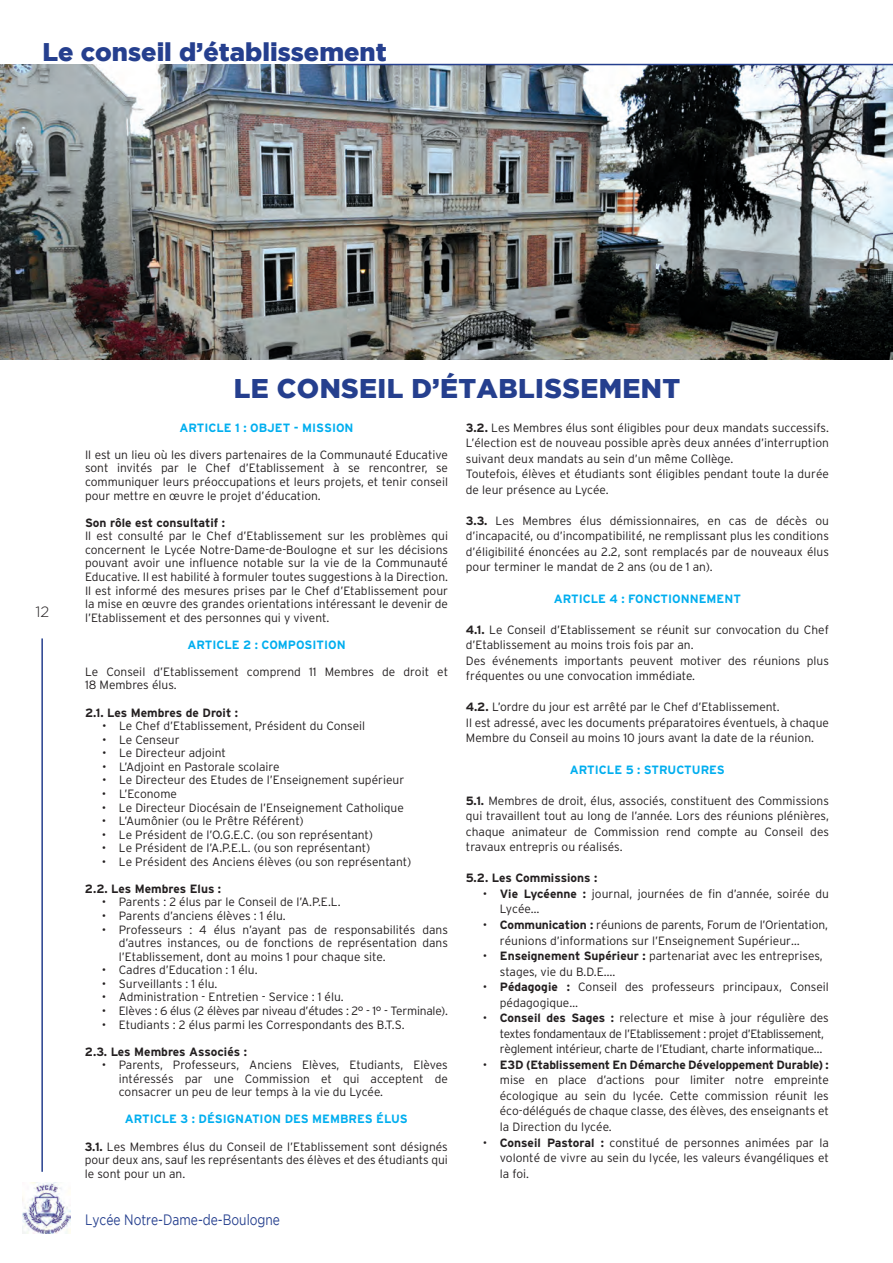
<style>
.page{position:relative;width:893px;height:1263px;background:#fff}
.page>*{position:absolute;margin:0;border:0;box-sizing:border-box;transform-origin:0 0}
.t1{font:900 27px "Gotham";letter-spacing:.015em;color:#253f8e}
.t2{font:900 25.5px "Gotham";color:#253f8e}
.t3{font:15px "Gotham";color:#253f8e;scale:.8 1}
.t4{font:300 15px "Gotham";color:#231f20}
.t5{font:300 12px/15.6px "Interstate";color:#231f20;text-align:justify}
.t6{font:300 12px/15.6px "Interstate";letter-spacing:-.02em;color:#231f20}
.t7{font:700 12px "Interstate";color:#00aeef}
.t8{font:700 12px "Interstate";color:#231f20}
.s1{font-weight:700}
</style>
<div class="page">
<img style="left:0;top:64px;width:893px;height:295px">
<hr style="left:41px;top:638px;width:2px;height:534px;background:#253f8e">
<hr style="left:327px;top:64px;width:566px;height:1px;background:#253f8e">
<img style="left:23px;top:1183px;width:47px;height:50px">
<h2 class="t2" style="left:43px;top:37px;width:346px">Le conseil d’établissement</h2>
<p class="t4" style="left:36px;top:603px;width:15px">12</p>
<h1 class="t1" style="left:234px;top:373px;width:448px">LE CONSEIL D’ÉTABLISSEMENT</h1>
<p class="t7" style="left:180px;top:421px;width:176px">ARTICLE 1 : OBJET - MISSION</p>
<p class="t5" style="left:85px;top:448px;width:365px;line-height:13.5px">Il est un lieu où les divers partenaires de la Communauté Educative sont invités par le Chef d’Etablissement à se rencontrer, se communiquer leurs préoccupations et leurs projets, et tenir conseil pour mettre en œuvre le projet d’éducation.</p>
<p class="t8" style="left:85px;top:516px;width:141px">Son rôle est consultatif :</p>
<p class="t5" style="left:85px;top:529px;width:365px;line-height:13.5px">Il est consulté par le Chef d’Etablissement sur les problèmes qui concernent le Lycée Notre-Dame-de-Boulogne et sur les décisions pouvant avoir une influence notable sur la vie de la Communauté Educative. Il est habilité à formuler toutes suggestions à la Direction.<br>Il est informé des mesures prises par le Chef d’Etablissement pour la mise en œuvre des grandes orientations intéressant le devenir de l’Etablissement et des personnes qui y vivent.</p>
<p class="t7" style="left:187px;top:638px;width:160px">ARTICLE 2 : COMPOSITION</p>
<p class="t5" style="left:85px;top:665px;width:365px;line-height:13.5px">Le Conseil d’Etablissement comprend 11 Membres de droit et<br>18 Membres élus.</p>
<p class="t8" style="left:85px;top:706px;width:155px">2.1. Les Membres de Droit :</p>
<p class="t5" style="left:102px;top:718px;width:265px">• Le Chef d’Etablissement, Président du Conseil</p>
<p class="t5" style="left:102px;top:732px;width:79px">• Le Censeur</p>
<p class="t5" style="left:102px;top:745px;width:125px">• Le Directeur adjoint</p>
<p class="t5" style="left:102px;top:759px;width:179px">• L’Adjoint en Pastorale scolaire</p>
<p class="t5" style="left:102px;top:772px;width:304px">• Le Directeur des Etudes de l’Enseignement supérieur</p>
<p class="t5" style="left:102px;top:786px;width:77px">• L’Econome</p>
<p class="t5" style="left:102px;top:799px;width:303px">• Le Directeur Diocésain de l’Enseignement Catholique</p>
<p class="t5" style="left:102px;top:813px;width:203px">• L’Aumônier (ou le Prêtre Référent)</p>
<p class="t5" style="left:102px;top:826px;width:273px">• Le Président de l’O.G.E.C. (ou son représentant)</p>
<p class="t5" style="left:102px;top:840px;width:270px">• Le Président de l’A.P.E.L. (ou son représentant)</p>
<p class="t5" style="left:102px;top:854px;width:311px">• Le Président des Anciens élèves (ou son représentant)</p>
<p class="t8" style="left:85px;top:882px;width:138px">2.2. Les Membres Elus :</p>
<p class="t5" style="left:102px;top:894px;width:240px">• Parents : 2 élus par le Conseil de l’A.P.E.L.</p>
<p class="t5" style="left:102px;top:908px;width:185px">• Parents d’anciens élèves : 1 élu.</p>
<p class="t5" style="left:119px;top:922px;width:331px;line-height:13.5px;text-indent:-17px">• Professeurs : 4 élus n’ayant pas de responsabilités dans d’autres instances, ou de fonctions de représentation dans l’Etablissement, dont au moins 1 pour chaque site.</p>
<p class="t5" style="left:102px;top:962px;width:157px">• Cadres d’Education : 1 élu.</p>
<p class="t5" style="left:102px;top:976px;width:117px">• Surveillants : 1 élu.</p>
<p class="t5" style="left:102px;top:989px;width:243px">• Administration - Entretien - Service : 1 élu.</p>
<p class="t6" style="left:102px;top:1003px;width:348px">• Elèves : 6 élus (2 élèves par niveau d’études : 2° - 1° - Terminale).</p>
<p class="t5" style="left:102px;top:1016px;width:304px">• Etudiants : 2 élus parmi les Correspondants des B.T.S.</p>
<p class="t8" style="left:85px;top:1045px;width:164px">2.3. Les Membres Associés :</p>
<p class="t5" style="left:119px;top:1058px;width:331px;line-height:13.5px;text-indent:-17px">• Parents, Professeurs, Anciens Elèves, Etudiants, Elèves intéressés par une Commission et qui acceptent de consacrer un peu de leur temps à la vie du Lycée.</p>
<p class="t7" style="left:125px;top:1112px;width:284px">ARTICLE 3 : DÉSIGNATION DES MEMBRES ÉLUS</p>
<p class="t5" style="left:85px;top:1139px;width:365px;line-height:13.5px"><span class="s1">3.1.</span> Les Membres élus du Conseil de l’Etablissement sont désignés pour deux ans, sauf les représentants des élèves et des étudiants qui le sont pour un an.</p>
<p class="t3" style="left:85px;top:1211px;width:245px">Lycée Notre-Dame-de-Boulogne</p>
<p class="t5" style="left:466px;top:419px;width:365px;text-align:left"><span class="s1">3.2.</span> Les Membres élus sont éligibles pour deux mandats successifs.<br>L’élection est de nouveau possible après deux années d’interruption suivant deux mandats au sein d’un même Collège.<br>Toutefois, élèves et étudiants sont éligibles pendant toute la durée de leur présence au Lycée.</p>
<p class="t5" style="left:466px;top:513px;width:365px"><span class="s1">3.3.</span> Les Membres élus démissionnaires, en cas de décès ou d’incapacité, ou d’incompatibilité, ne remplissant plus les conditions d’éligibilité énoncées au 2.2, sont remplacés par de nouveaux élus pour terminer le mandat de 2 ans (ou de 1 an).</p>
<p class="t7" style="left:554px;top:592px;width:189px">ARTICLE 4 : FONCTIONNEMENT</p>
<p class="t5" style="left:466px;top:621px;width:365px;text-align:left"><span class="s1">4.1.</span> Le Conseil d’Etablissement se réunit sur convocation du Chef d’Etablissement au moins trois fois par an.<br>Des événements importants peuvent motiver des réunions plus fréquentes ou une convocation immédiate.</p>
<p class="t5" style="left:466px;top:699px;width:365px;text-align:left"><span class="s1">4.2.</span> L’ordre du jour est arrêté par le Chef d’Etablissement.<br>Il est adressé, avec les documents préparatoires éventuels, à chaque<br>Membre du Conseil au moins 10 jours avant la date de la réunion.</p>
<p class="t7" style="left:570px;top:763px;width:156px">ARTICLE 5 : STRUCTURES</p>
<p class="t5" style="left:466px;top:792px;width:365px"><span class="s1">5.1.</span> Membres de droit, élus, associés, constituent des Commissions qui travaillent tout au long de l’année. Lors des réunions plénières, chaque animateur de Commission rend compte au Conseil des travaux entrepris ou réalisés.</p>
<p class="t8" style="left:466px;top:871px;width:133px">5.2. Les Commissions :</p>
<p class="t5" style="left:500px;top:886px;width:331px;text-indent:-17px">• <span class="s1">Vie Lycéenne :</span> journal, journées de fin d’année, soirée du<br>Lycée…</p>
<p class="t5" style="left:500px;top:917px;width:330px;text-indent:-17px">• <span class="s1">Communication :</span> réunions de parents, Forum de l’Orientation, réunions d’informations sur l’Enseignement Supérieur…</p>
<p class="t5" style="left:500px;top:948px;width:324px;text-indent:-17px">• <span class="s1">Enseignement Supérieur :</span> partenariat avec les entreprises, stages, vie du B.D.E….</p>
<p class="t5" style="left:500px;top:979px;width:331px;text-indent:-17px">• <span class="s1">Pédagogie :</span> Conseil des professeurs principaux, Conseil pédagogique…</p>
<p class="t6" style="left:500px;top:1010px;width:331px;text-indent:-17px">• <span class="s1">Conseil des Sages :</span> relecture et mise à jour régulière des textes fondamentaux de l’Etablissement : projet d’Etablissement, règlement intérieur, charte de l’Etudiant, charte informatique…</p>
<p class="t5" style="left:500px;top:1057px;width:331px;text-indent:-17px">• <span class="s1">E3D (Etablissement En Démarche Développement Durable) : </span>mise en place d’actions pour limiter notre empreinte écologique au sein du lycée. Cette commission réunit les éco-délégués de chaque classe, des élèves, des enseignants et la Direction du lycée.</p>
<p class="t5" style="left:500px;top:1134px;width:331px;text-indent:-17px">• <span class="s1">Conseil Pastoral :</span> constitué de personnes animées par la volonté de vivre au sein du lycée, les valeurs évangéliques et la foi.</p>
</div>
